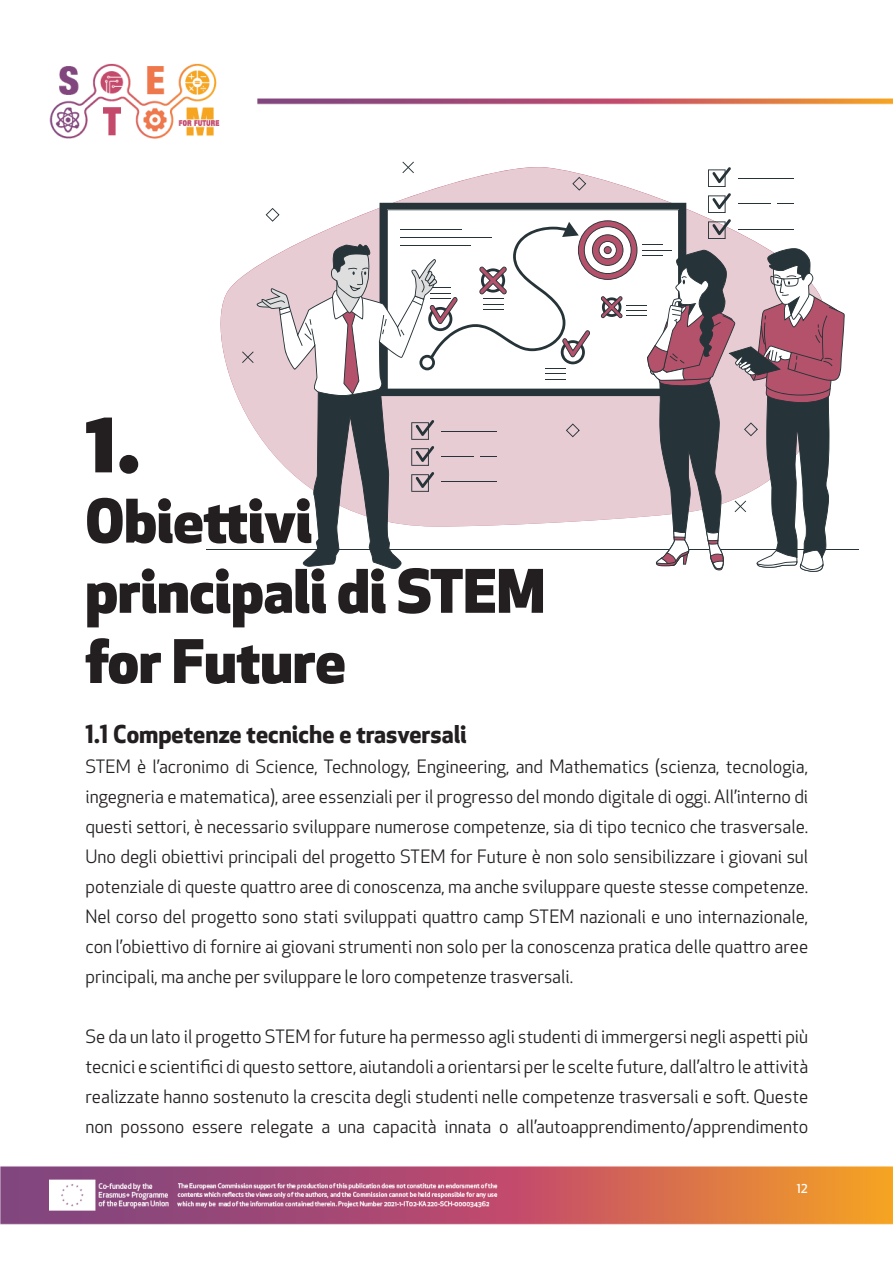
<style>
.page{position:relative;width:893px;height:1263px;background:#fff}
.page>*{position:absolute;margin:0;border:0;box-sizing:border-box;transform-origin:0 0}
.t1{font:800 85.5px "Apex New";color:#231f20}
.t2{font:800 58.5px "Apex New";color:#231f20}
.t3{font:700 24px "Apex New";color:#231f20}
.t4{font:18px/30px "Apex New";color:#231f20;text-align:justify}
.t5{font:500 12px "Apex New";color:#fff}
</style>
<div class="page">
<img style="left:0;top:63px;width:893px;height:1162px">
<svg style="left:199px;top:161px;width:639px;height:366px"></svg>
<svg style="left:221px;top:167px;width:21px;height:359px"></svg>
<hr style="left:207px;top:549px;width:652px;height:1px;background:#263338">
<svg style="left:242px;top:162px;width:603px;height:411px"></svg>
<p class="t1" style="left:85px;top:381px;width:56px">1.</p>
<p class="t2" style="left:85px;top:480px;width:228px">Obiettivi</p>
<p class="t2" style="left:85px;top:550px;width:461px">principali di STEM</p>
<p class="t2" style="left:85px;top:621px;width:262px">for Future</p>
<p class="t3" style="left:85px;top:717px;width:383px">1.1 Competenze tecniche e trasversali</p>
<p class="t4" style="left:85px;top:751px;width:724px">STEM è l’acronimo di Science, Technology, Engineering, and Mathematics (scienza, tecnologia, ingegneria e matematica), aree essenziali per il progresso del mondo digitale di oggi. All’interno di questi settori, è necessario sviluppare numerose competenze, sia di tipo tecnico che trasversale.<br>Uno degli obiettivi principali del progetto STEM for Future è non solo sensibilizzare i giovani sul potenziale di queste quattro aree di conoscenza, ma anche sviluppare queste stesse competenze.<br>Nel corso del progetto sono stati sviluppati quattro camp STEM nazionali e uno internazionale, con l’obiettivo di fornire ai giovani strumenti non solo per la conoscenza pratica delle quattro aree principali, ma anche per sviluppare le loro competenze trasversali.</p>
<p class="t4" style="left:85px;top:1021px;width:724px">Se da un lato il progetto STEM for future ha permesso agli studenti di immergersi negli aspetti più tecnici e scientifici di questo settore, aiutandoli a orientarsi per le scelte future, dall’altro le attività realizzate hanno sostenuto la crescita degli studenti nelle competenze trasversali e soft. Queste non possono essere relegate a una capacità innata o all’autoapprendimento/apprendimento</p>
<p class="t5" style="left:797px;top:1181px;width:13px">12</p>
</div>
